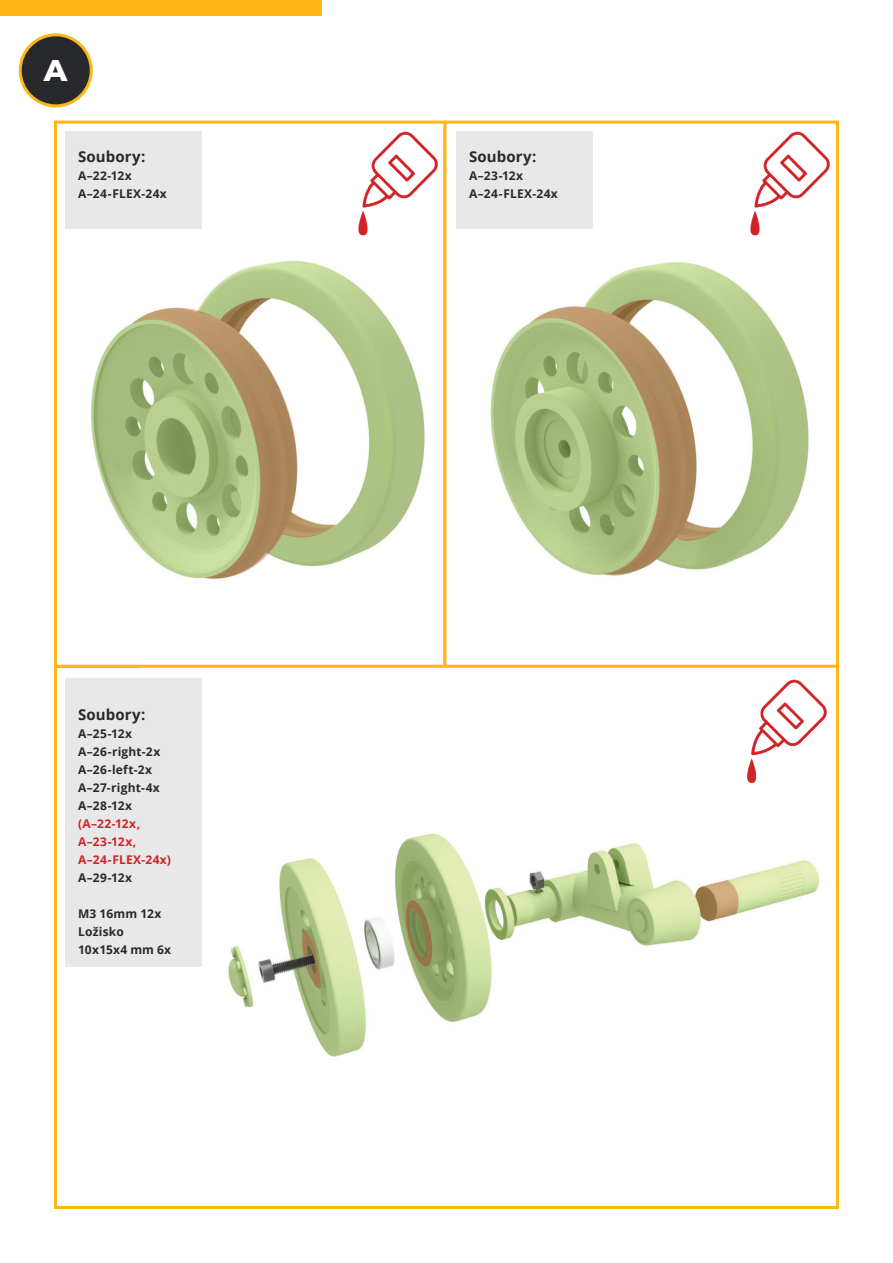
<style>
.page{position:relative;width:893px;height:1263px;background:#fff}
.page>*{position:absolute;margin:0;border:0;box-sizing:border-box;transform-origin:0 0}
.t1{font:800 30px "Montserrat";color:#fff}
.t2{font:700 15px "Open Sans";letter-spacing:.01em;color:#27292d}
.t3{font:700 12px/18px "Open Sans";letter-spacing:.02em;color:#27292d}
.t4{font:700 12px/18px "Open Sans";letter-spacing:.04em;color:#27292d}
.t5{font:700 12px/18px "Open Sans";letter-spacing:.04em;color:#cf2427}
</style>
<div class="page">
<div style="left:0;top:0;width:321px;height:16px;background:#fcb615"></div>
<img style="left:65px;top:131px;width:744px;height:448px">
<div style="left:54px;top:121px;width:392px;height:547px;border:3px solid #fcb615"></div>
<div style="left:443px;top:121px;width:396px;height:547px;border:3px solid #fcb615"></div>
<img style="left:228px;top:833px;width:592px;height:224px">
<div style="left:54px;top:665px;width:785px;height:544px;border:3px solid #fcb615"></div>
<div style="left:20px;top:35px;width:71px;height:71px;background:#27292d;border-radius:50%"></div>
<div style="left:19px;top:33px;width:74px;height:74px;border:3px solid #fcb615;border-radius:50%"></div>
<div style="left:65px;top:132px;width:137px;height:97px;background:#e8e8e8"></div>
<div style="left:456px;top:132px;width:137px;height:97px;background:#e8e8e8"></div>
<div style="left:65px;top:678px;width:137px;height:289px;background:#e8e8e8"></div>
<img style="left:708px;top:124px;width:128px;height:127px">
<img style="left:316px;top:124px;width:127px;height:127px">
<img style="left:747px;top:679px;width:80px;height:105px">
<h1 class="t1" style="left:44px;top:48px;width:25px">A</h1>
<p class="t2" style="left:78px;top:146px;width:69px">Soubory:</p>
<p class="t4" style="left:78px;top:166px;width:90px">A–22-12x<br>A–24-FLEX-24x</p>
<p class="t2" style="left:78px;top:704px;width:69px">Soubory:</p>
<p class="t3" style="left:78px;top:724px;width:84px">A–25-12x<br>A–26-right-2x<br>A–26-left-2x<br>A–27-right-4x<br>A–28-12x</p>
<p class="t5" style="left:78px;top:814px;width:94px">(A–22-12x,<br>A–23-12x,<br>A–24-FLEX-24x)</p>
<p class="t3" style="left:78px;top:868px;width:56px">A–29-12x</p>
<p class="t3" style="left:78px;top:904px;width:95px">M3 16mm 12x<br>Ložisko<br>10x15x4 mm 6x</p>
<p class="t2" style="left:469px;top:146px;width:69px">Soubory:</p>
<p class="t4" style="left:469px;top:166px;width:90px">A–23-12x<br>A–24-FLEX-24x</p>
</div>
